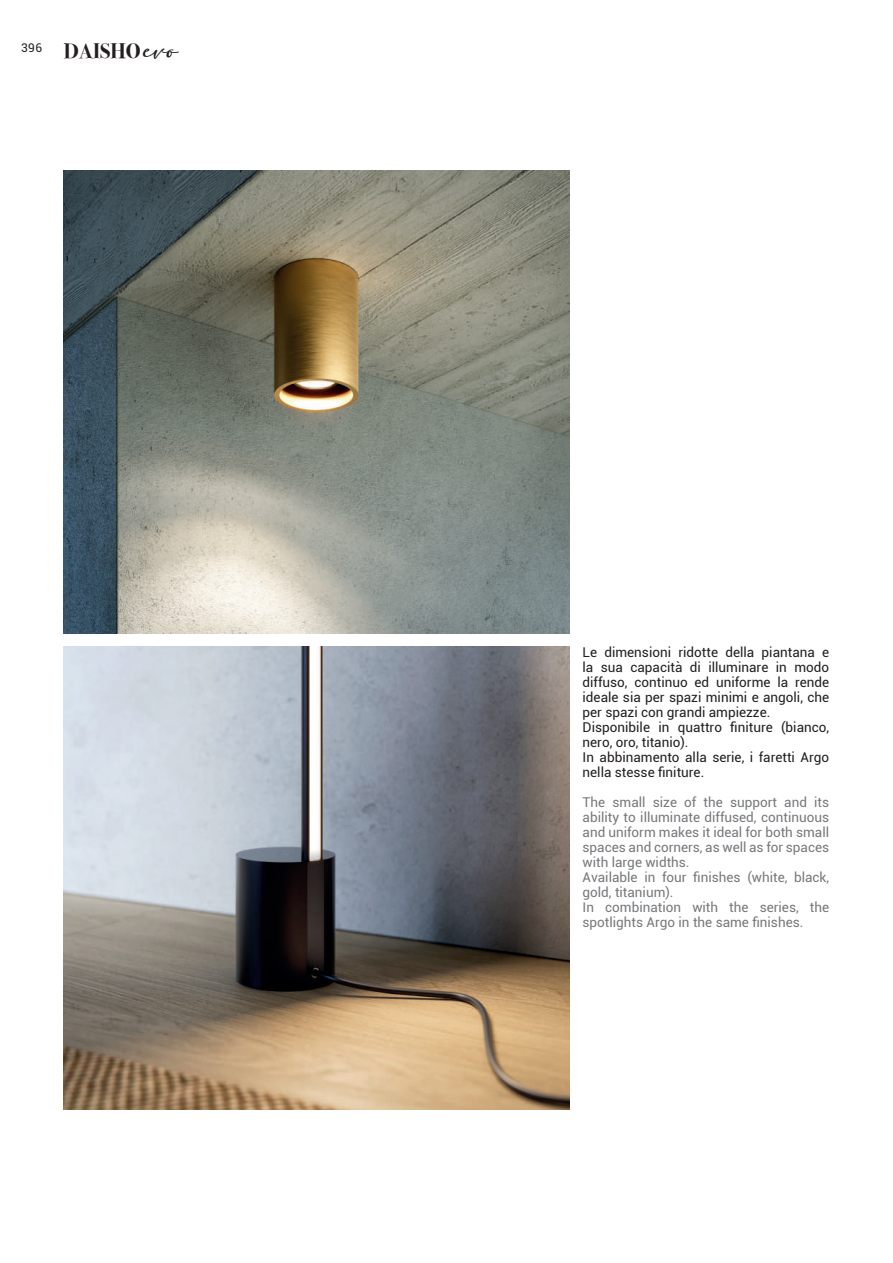
<style>
.page{position:relative;width:893px;height:1263px;background:#fff}
.page>*{position:absolute;margin:0;border:0;box-sizing:border-box;transform-origin:0 0}
.t1{font:700 21px "Bodoni Svty Two ITCTT";color:#231f20}
.t2{font:13.5px/15px "Roboto";color:#231f20}
.t3{font:13.5px/15px "Roboto";color:#76787b}
.t4{font:12px "Roboto";color:#231f20}
.s1{font-family:"adelia";font-weight:400}
</style>
<div class="page">
<img style="left:64px;top:646px;width:506px;height:464px">
<img style="left:64px;top:170px;width:506px;height:464px">
<p class="t4" style="left:21px;top:39px;width:22px">396</p>
<h1 class="t1" style="left:64px;top:33px;width:116px">DAISHO <span class="s1">evo</span></h1>
<p class="t2" style="left:583px;top:644px;width:248px">Le dimensioni ridotte della piantana e la sua capacità di illuminare in modo diffuso, continuo ed uniforme la rende ideale sia per spazi minimi e angoli, che per spazi con grandi ampiezze.<br>Disponibile in quattro finiture (bianco, nero, oro, titanio).<br>In abbinamento alla serie, i faretti Argo nella stesse finiture.</p>
<p class="t3" style="left:583px;top:794px;width:248px">The small size of the support and its ability to illuminate diffused, continuous and uniform makes it ideal for both small spaces and corners, as well as for spaces with large widths.<br>Available in four finishes (white, black, gold, titanium).<br>In combination with the series, the spotlights Argo in the same finishes.</p>
</div>
